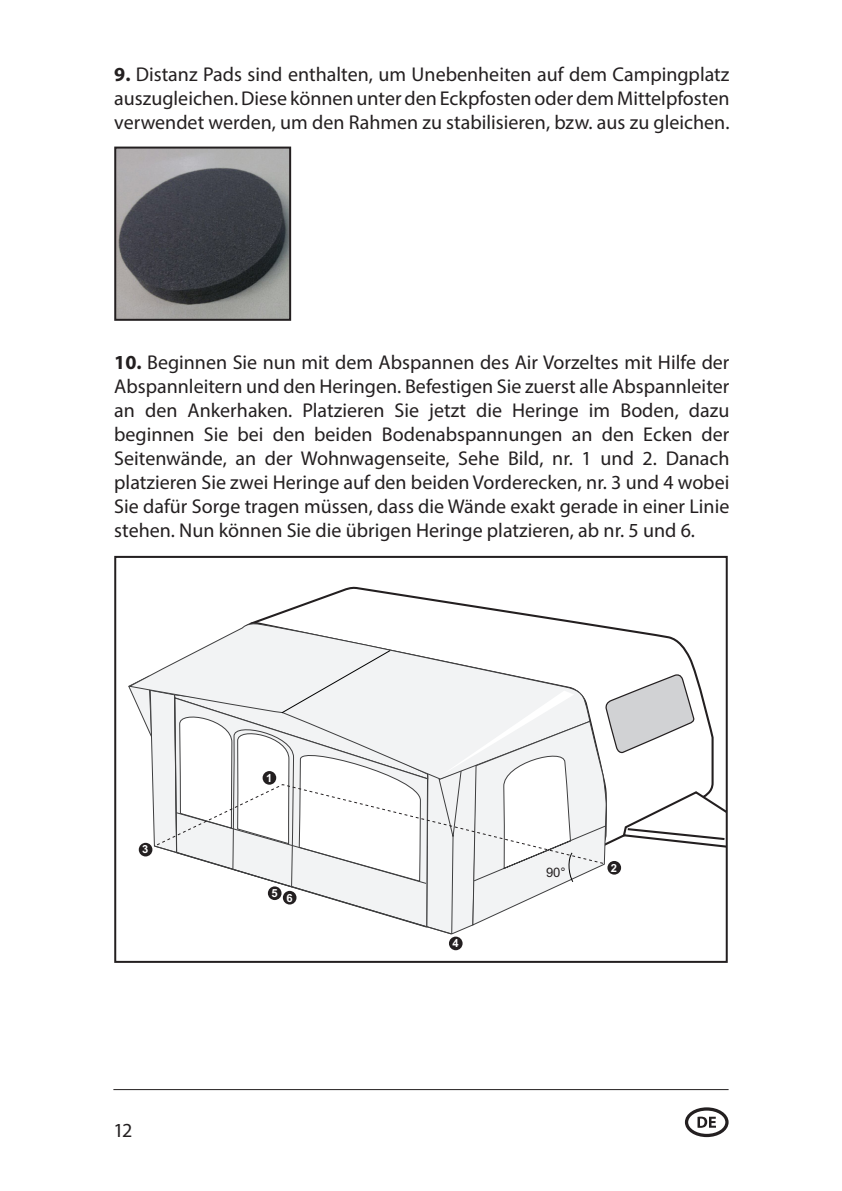
<style>
.page{position:relative;width:842px;height:1191px;background:#fff}
.page>*{position:absolute;margin:0;border:0;box-sizing:border-box;transform-origin:0 0}
.t1{font:20px/24px "Myriad Pro";color:#231f20;text-align:justify}
.t2{font:13px "Arial";color:#231f20}
.t3{font:700 11.2px "Arial";color:#fff}
.s1{font-weight:700}
</style>
<div class="page">
<hr style="left:113px;top:1089px;width:616px;height:1px;background:#231f20">
<div style="left:685px;top:1107px;width:44px;height:30px;border:3px solid #231f20;border-radius:50%"></div>
<svg style="left:697px;top:1116px;width:19px;height:11px"></svg>
<div style="left:449px;top:936px;width:14px;height:14px;background:#231f20;border-radius:50%"></div>
<svg style="left:252px;top:586px;width:434px;height:63px"></svg>
<svg style="left:200px;top:622px;width:391px;height:27px"></svg>
<svg style="left:128px;top:649px;width:597px;height:285px"></svg>
<div style="left:114px;top:556px;width:614px;height:407px;border:2px solid #231f20"></div>
<img style="left:117px;top:150px;width:171px;height:168px">
<div style="left:114px;top:147px;width:177px;height:174px;border:2px solid #231f20"></div>
<p class="t1" style="left:114px;top:62px;width:617px"><span class="s1">9.</span> Distanz Pads sind enthalten, um Unebenheiten auf dem Campingplatz auszugleichen. Diese können unter den Eckpfosten oder dem Mittelpfosten verwendet werden, um den Rahmen zu stabilisieren, bzw. aus zu gleichen.</p>
<p class="t1" style="left:114px;top:350px;width:617px"><span class="s1">10.</span> Beginnen Sie nun mit dem Abspannen des Air Vorzeltes mit Hilfe der Abspannleitern und den Heringen. Befestigen Sie zuerst alle Abspannleiter an den Ankerhaken. Platzieren Sie jetzt die Heringe im Boden, dazu beginnen Sie bei den beiden Bodenabspannungen an den Ecken der Seitenwände, an der Wohnwagenseite, Sehe Bild, nr. 1 und 2. Danach platzieren Sie zwei Heringe auf den beiden Vorderecken, nr. 3 und 4 wobei Sie dafür Sorge tragen müssen, dass die Wände exakt gerade in einer Linie stehen. Nun können Sie die übrigen Heringe platzieren, ab nr. 5 und 6.</p>
<p class="t3" style="left:142px;top:842px;width:8px">3</p>
<p class="t1" style="left:113px;top:1118px;width:21px">12</p>
<p class="t3" style="left:266px;top:770px;width:8px">1</p>
<p class="t3" style="left:271px;top:888px;width:23px">5 6</p>
<p class="t3" style="left:452px;top:936px;width:8px">4</p>
<p class="t2" style="left:546px;top:863px;width:21px">90°</p>
<p class="t3" style="left:611px;top:860px;width:8px">2</p>
</div>
